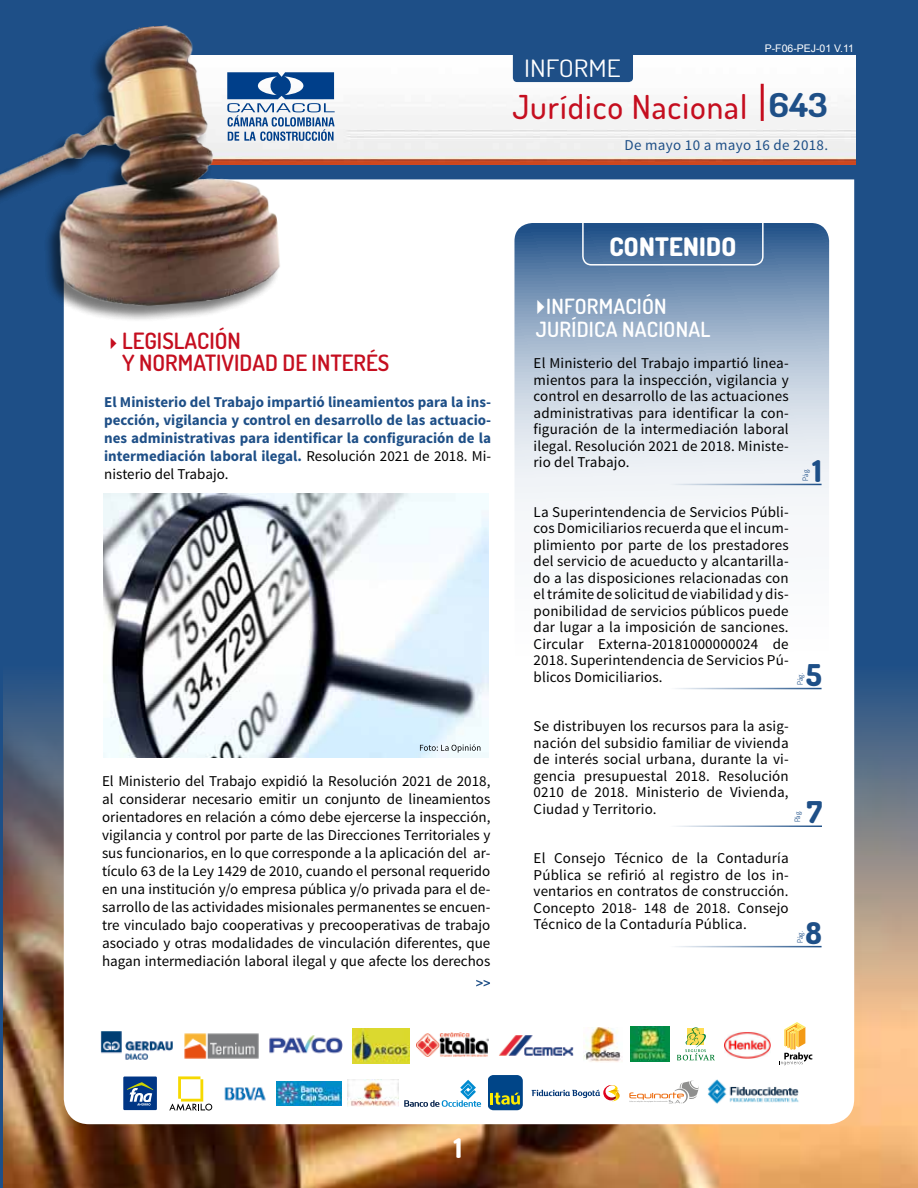
<style>
.page{position:relative;width:918px;height:1188px;background:#1e4f87}
.page>*{position:absolute;margin:0;border:0;box-sizing:border-box;transform-origin:0 0}
.t1{font:500 33px "Dosis";letter-spacing:.03em;color:#c50e1f}
.t2{font:800 30px "Dosis";color:#1e4f87}
.t3{font:800 27px "Dosis";color:#fff}
.t4{font:800 25.5px "Dosis";letter-spacing:.01em;color:#fff}
.t5{font:24px "Dosis";color:#fff;scale:1.14 1}
.t6{font:600 22.5px/22.5px "Dosis";color:#c50e1f}
.t7{font:600 21px/22.5px "Dosis";letter-spacing:.01em;color:#fff}
.t8{font:15px/16.5px "Source Sans Pro";letter-spacing:.01em;color:#000;text-align:justify}
.t9{font:700 15px/18px "Source Sans Pro";color:#1e4f87;text-align:justify}
.t10{font:15px "Source Sans Pro";letter-spacing:.02em;color:#1e4f87}
.t11{font:10.5px "Arial";color:#fff}
.t12{font:7.5px "Dosis";letter-spacing:-.005em;color:#1e4f87}
.s1{font-weight:700;color:#1e4f87}
.s2{font-weight:400;color:#000}
</style>
<div class="page">
<img style="left:4px;top:665px;width:914px;height:523px">
<div style="left:64px;top:179px;width:790px;height:945px;background:#fff"></div>
<img style="left:282px;top:55px;width:574px;height:109px">
<div style="left:513px;top:37px;width:120px;height:45px;background:#1e4f87;border-radius:4px"></div>
<hr style="left:761px;top:84px;width:3px;height:37px;background:#c50e1f">
<svg style="left:280px;top:72px;width:55px;height:69px"></svg>
<svg style="left:514px;top:223px;width:315px;height:766px;fill:#fafbfc"></svg>
<div style="left:582px;top:208px;width:182px;height:58px;border:2px solid #fff;border-radius:9px"></div>
<svg style="left:476px;top:980px;width:14px;height:6px"></svg>
<hr style="left:574px;top:484px;width:248px;height:1px;background:#1e4f87">
<hr style="left:574px;top:688px;width:248px;height:1px;background:#1e4f87">
<hr style="left:574px;top:826px;width:248px;height:1px;background:#1e4f87">
<div style="left:0;top:26px;width:280px;height:297px;background:#000;opacity:.32"></div>
<img style="left:268px;top:1036px;width:75px;height:19px">
<div style="left:168px;top:1075px;width:46px;height:37px;background:#fff"></div>
<svg style="left:169px;top:1076px;width:43px;height:35px"></svg>
<img style="left:497px;top:1033px;width:77px;height:24px">
<img style="left:353px;top:1028px;width:56px;height:36px">
<img style="left:417px;top:1033px;width:71px;height:24px">
<img style="left:220px;top:1081px;width:50px;height:24px">
<img style="left:276px;top:1081px;width:65px;height:24px">
<img style="left:347px;top:1080px;width:51px;height:27px">
<img style="left:101px;top:1031px;width:73px;height:29px">
<svg style="left:532px;top:1085px;width:91px;height:17px"></svg>
<img style="left:584px;top:1027px;width:39px;height:35px">
<div style="left:123px;top:1077px;width:34px;height:33px;background:#003685"></div>
<svg style="left:127px;top:1082px;width:26px;height:24px"></svg>
<img style="left:103px;top:493px;width:386px;height:265px">
<img style="left:630px;top:1026px;width:39px;height:35px">
<svg style="left:405px;top:1080px;width:76px;height:27px"></svg>
<img style="left:184px;top:1033px;width:76px;height:26px">
<div style="left:488px;top:1075px;width:35px;height:35px;background:#004588;border-radius:6px"></div>
<svg style="left:491px;top:1093px;width:29px;height:12px"></svg>
<svg style="left:677px;top:1027px;width:38px;height:33px"></svg>
<svg style="left:630px;top:1080px;width:69px;height:24px"></svg>
<img style="left:706px;top:1079px;width:95px;height:26px">
<img style="left:725px;top:1032px;width:45px;height:27px">
<svg style="left:780px;top:1022px;width:32px;height:43px"></svg>
<svg style="left:420px;top:744px;width:60px;height:9px"></svg>
<hr style="left:574px;top:946px;width:248px;height:1px;background:#1e4f87">
<svg style="left:537px;top:300px;width:7px;height:14px"></svg>
<h3 class="t5" style="left:524px;top:53px;width:86px">INFORME</h3>
<p class="t11" style="left:765px;top:42px;width:91px">P-F06-PEJ-01 V.11</p>
<h1 class="t1" style="left:512px;top:85px;width:317px">Jurídico Nacional <span class="s1">643</span></h1>
<p class="t10" style="left:625px;top:136px;width:205px">De mayo 10 a mayo 16 de 2018.</p>
<h3 class="t6" style="left:122px;top:329px;width:269px;text-indent:-18px">✔LEGISLACIÓN<br>Y NORMATIVIDAD DE INTERÉS</h3>
<p class="t9" style="left:104px;top:394px;width:388px">El Ministerio del Trabajo impartió lineamientos para la ins&shy;pección, vigilancia y control en desarrollo de las actuacio&shy;nes administrativas para identificar la configuración de la intermediación laboral ilegal. <span class="s2">Resolución 2021 de 2018. Mi&shy;nisterio del Trabajo.</span></p>
<p class="t8" style="left:102px;top:772px;width:390px;line-height:18px">El Ministerio del Trabajo expidió la Resolución 2021 de 2018, al considerar necesario emitir un conjunto de lineamientos orientadores en relación a cómo debe ejercerse la inspección, vigilancia y control por parte de las Direcciones Territoriales y sus funcionarios, en lo que corresponde a la aplicación del ar&shy;tículo 63 de la Ley 1429 de 2010, cuando el personal requerido en una institución y/o empresa pública y/o privada para el de&shy;sarrollo de las actividades misionales permanentes se encuen&shy;tre vinculado bajo cooperativas y precooperativas de trabajo asociado y otras modalidades de vinculación diferentes, que hagan intermediación laboral ilegal y que afecte los derechos</p>
<h3 class="t4" style="left:609px;top:230px;width:129px">CONTENIDO</h3>
<h3 class="t7" style="left:536px;top:295px;width:132px;text-indent:11px">INFORMACIÓN<br>JURÍDICA NACIONA</h3>
<h3 class="t7" style="left:700px;top:317px;width:12px">L</h3>
<p class="t8" style="left:534px;top:355px;width:257px">El Ministerio del Trabajo impartió linea&shy;mientos para la inspección, vigilancia y control en desarrollo de las actuaciones administrativas para identificar la con&shy;figuración de la intermediación laboral ilegal. Resolución 2021 de 2018. Ministe&shy;rio del Trabajo.</p>
<p class="t8" style="left:534px;top:504px;width:257px">La Superintendencia de Servicios Públi&shy;cos Domiciliarios recuerda que el incum&shy;plimiento por parte de los prestadores del servicio de acueducto y alcantarilla&shy;do a las disposiciones relacionadas con el trámite de solicitud de viabilidad y dis&shy;ponibilidad de servicios públicos puede dar lugar a la imposición de sanciones.<br>Circular Externa-20181000000024 de 2018. Superintendencia de Servicios Pú&shy;blicos Domiciliarios.</p>
<p class="t8" style="left:534px;top:718px;width:257px">Se distribuyen los recursos para la asig&shy;nación del subsidio familiar de vivienda de interés social urbana, durante la vi&shy;gencia presupuestal 2018. Resolución 0210 de 2018. Ministerio de Vivienda, Ciudad y Territorio.</p>
<p class="t8" style="left:534px;top:850px;width:257px">El Consejo Técnico de la Contaduría Pública se refirió al registro de los in&shy;ventarios en contratos de construcción.<br>Concepto 2018- 148 de 2018. Consejo Técnico de la Contaduría Pública.</p>
<h2 class="t2" style="left:812px;top:451px;width:11px">1</h2>
<p class="t12" style="left:800px;top:481px;width:13px;rotate:-90deg">Pág.</p>
<h2 class="t2" style="left:806px;top:655px;width:17px">5</h2>
<p class="t12" style="left:795px;top:685px;width:13px;rotate:-90deg">Pág.</p>
<h2 class="t2" style="left:807px;top:793px;width:17px">7</h2>
<p class="t12" style="left:793px;top:822px;width:13px;rotate:-90deg">Pág.</p>
<p class="t12" style="left:795px;top:943px;width:13px;rotate:-90deg">Pág.</p>
<h2 class="t2" style="left:805px;top:913px;width:18px">8</h2>
<h3 class="t3" style="left:454px;top:1131px;width:10px">1</h3>
</div>
